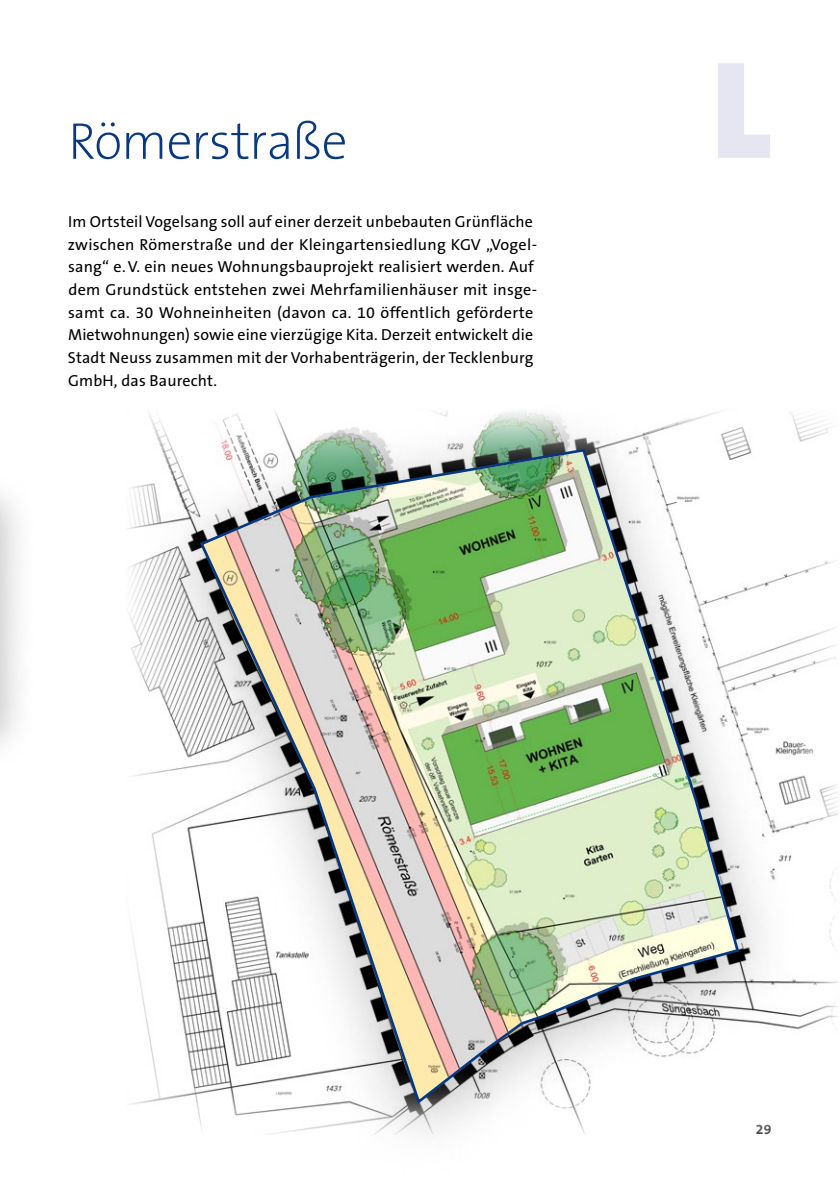
<style>
.page{position:relative;width:840px;height:1191px;background:#fff}
.page>*{position:absolute;margin:0;border:0;box-sizing:border-box;transform-origin:0 0}
.Projekt_Buchstabe_Ge{font:900 140px "The Sans B9";color:#e5e6f2}
.Projekttitel_Wohnen{font:200 52px "The Sans B2";letter-spacing:-.02em;color:#08387f}
.Mengentext{font:16px/22.6px "The Sans B5 Plain";letter-spacing:.01em;color:#000}
.t1{font:700 14px "The Sans B7";color:#3b3b3a}
</style>
<div class="page">
<div style="left:0;top:469px;width:37px;height:301px;background:#000;opacity:.25"></div>
<div style="left:131px;top:391px;width:676px;height:794px;background:#000;opacity:.25"></div>
<img style="left:198px;top:447px;width:542px;height:659px">
<p class="Projekttitel_Wohnen" style="left:68px;top:115px;width:281px">Römerstraße</p>
<p class="Mengentext" style="left:68px;top:211px;width:470px">Im Ortsteil Vogelsang soll auf einer derzeit unbebauten Grünfläche zwischen Römerstraße und der Kleingartensiedlung KGV „Vogel&shy;sang“ e.V. ein neues Wohnungsbauprojekt realisiert werden. Auf dem Grundstück entstehen zwei Mehrfamilienhäuser mit insge&shy;samt ca. 30 Wohneinheiten (davon ca. 10 öffentlich geförderte Mietwohnungen) sowie eine vierzügige Kita. Derzeit entwickelt die Stadt Neuss zusammen mit der Vorhabenträgerin, der Tecklenburg GmbH, das Baurecht.</p>
<p class="Projekt_Buchstabe_Ge" style="left:711px;top:35px;width:62px">L</p>
<p class="t1" style="left:755px;top:1122px;width:17px">29</p>
</div>
